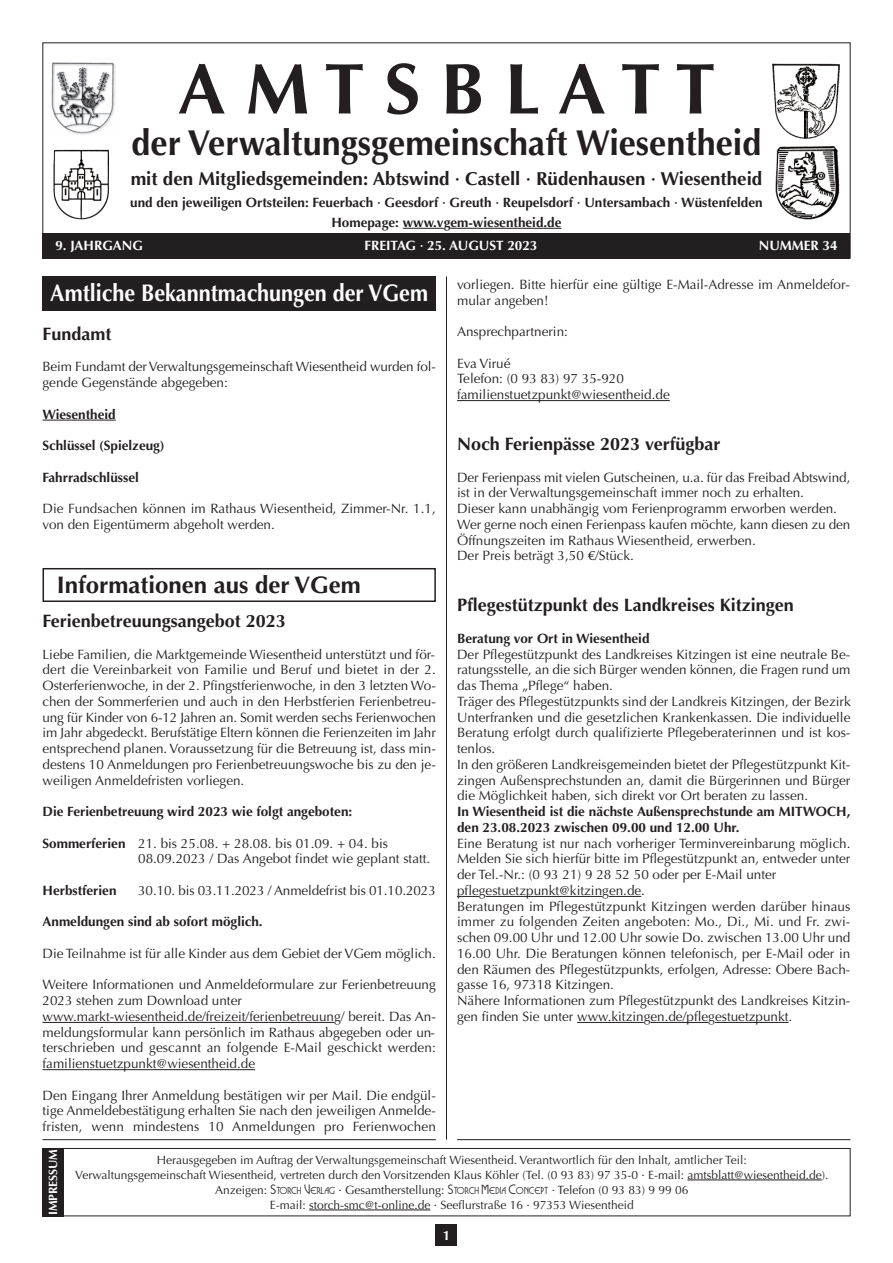
<style>
.page{position:relative;width:893px;height:1263px;background:#fff}
.page>*{position:absolute;margin:0;border:0;box-sizing:border-box;transform-origin:0 0}
.t1{font:700 72px "Optima";color:#231f20}
.t2{font:700 36px "Optima";color:#231f20;scale:.95 1}
.t3{font:700 24px "Optima";color:#fff;scale:.9 1}
.t4{font:700 24px "Optima";color:#231f20}
.t5{font:700 18.75px "Optima";color:#231f20}
.t6{font:700 18px "Optima";color:#231f20}
.t7{font:13.5px/15.8px "Optima";color:#231f20}
.t8{font:700 13.5px/19.4px "Optima";color:#231f20;text-align:center}
.t9{font:700 13.5px "Optima";color:#fff}
.t10{font:12px/15px "Optima";color:#231f20;text-align:center}
.t11{font:700 12px "Optima";letter-spacing:-.005em;color:#fff}
.s1{font-weight:700}
.s2{font-family:"Busorama";font-weight:500}
.s3{font-family:"Busorama";font-weight:500;font-size:9px}
</style>
<div class="page">
<div style="left:436px;top:1225px;width:21px;height:21px;background:#231f20"></div>
<hr style="left:403px;top:228px;width:41px;height:1px;background:#231f20">
<hr style="left:450px;top:228px;width:111px;height:1px;background:#231f20">
<div style="left:43px;top:233px;width:807px;height:26px;background:#231f20"></div>
<hr style="left:43px;top:420px;width:73px;height:1px;background:#231f20">
<hr style="left:43px;top:1022px;width:291px;height:1px;background:#231f20">
<hr style="left:43px;top:1069px;width:212px;height:1px;background:#231f20">
<hr style="left:446px;top:276px;width:1px;height:864px;background:#231f20">
<div style="left:53px;top:1148px;width:797px;height:68px;border:1px solid #231f20"></div>
<hr style="left:687px;top:1179px;width:135px;height:1px;background:#231f20">
<hr style="left:309px;top:1209px;width:121px;height:1px;background:#231f20">
<div style="left:43px;top:1148px;width:21px;height:68px;background:#231f20"></div>
<div style="left:43px;top:276px;width:393px;height:34px;background:#231f20"></div>
<img style="left:51px;top:62px;width:65px;height:73px">
<img style="left:53px;top:149px;width:56px;height:70px">
<img style="left:775px;top:146px;width:64px;height:74px">
<img style="left:772px;top:64px;width:68px;height:75px">
<hr style="left:457px;top:400px;width:213px;height:1px;background:#231f20">
<svg style="left:457px;top:896px;width:22px;height:1px"></svg>
<hr style="left:486px;top:896px;width:116px;height:1px;background:#231f20">
<hr style="left:609px;top:896px;width:32px;height:1px;background:#231f20">
<hr style="left:577px;top:1022px;width:67px;height:1px;background:#231f20">
<hr style="left:650px;top:1022px;width:58px;height:1px;background:#231f20">
<hr style="left:715px;top:1022px;width:73px;height:1px;background:#231f20">
<hr style="left:457px;top:1139px;width:393px;height:1px;background:#231f20">
<hr style="left:43px;top:1139px;width:393px;height:1px;background:#231f20">
<div style="left:43px;top:568px;width:393px;height:34px;border:2px solid #231f20"></div>
<h1 class="t1" style="left:178px;top:47px;width:539px">A M T S B L A T T</h1>
<h2 class="t2" style="left:132px;top:122px;width:664px">der Verwaltungsgemeinschaft Wiesentheid</h2>
<h3 class="t5" style="left:131px;top:168px;width:633px">mit den Mitgliedsgemeinden: Abtswind · Castell · Rüdenhausen · Wiesentheid</h3>
<p class="t8" style="left:130px;top:193px;width:634px">und den jeweiligen Ortsteilen: Feuerbach · Geesdorf · Greuth · Reupelsdorf · Untersambach · Wüstenfelden<br>Homepage: www.vgem-wiesentheid.de</p>
<p class="t9" style="left:55px;top:238px;width:89px">9. JAHRGANG</p>
<p class="t9" style="left:364px;top:238px;width:175px">FREITAG · 25. AUGUST 2023</p>
<p class="t9" style="left:759px;top:238px;width:80px">NUMMER 34</p>
<h3 class="t3" style="left:50px;top:279px;width:421px">Amtliche Bekanntmachungen der VGem</h3>
<p class="t7" style="left:457px;top:277px;width:394px">vorliegen. Bitte hierfür eine gültige E-Mail-Adresse im Anmeldefor&shy;mular angeben!</p>
<p class="t7" style="left:457px;top:324px;width:112px">Ansprechpartnerin:</p>
<p class="t7" style="left:457px;top:355px;width:214px">Eva Virué<br>Telefon: (0 93 83) 97 35-920 familienstuetzpunkt@wiesentheid.de</p>
<h3 class="t6" style="left:457px;top:433px;width:265px">Noch Ferienpässe 2023 verfügbar</h3>
<p class="t7" style="left:457px;top:469px;width:395px">Der Ferienpass mit vielen Gutscheinen, u.a. für das Freibad Abtswind, ist in der Verwaltungsgemeinschaft immer noch zu erhalten.<br>Dieser kann unabhängig vom Ferienprogramm erworben werden.<br>Wer gerne noch einen Ferienpass kaufen möchte, kann diesen zu den Öffnungszeiten im Rathaus Wiesentheid, erwerben.<br>Der Preis beträgt 3,50 €/Stück.</p>
<h3 class="t6" style="left:457px;top:595px;width:338px">Pflegestützpunkt des Landkreises Kitzingen</h3>
<p class="t8" style="left:457px;top:629px;width:194px">Beratung vor Ort in Wiesentheid</p>
<p class="t7" style="left:457px;top:646px;width:395px">Der Pflegestützpunkt des Landkreises Kitzingen ist eine neutrale Be&shy;ratungsstelle, an die sich Bürger wenden können, die Fragen rund um das Thema „Pflege“ haben.<br>Träger des Pflegestützpunkts sind der Landkreis Kitzingen, der Bezirk Unterfranken und die gesetzlichen Krankenkassen. Die individuelle Beratung erfolgt durch qualifizierte Pflegeberaterinnen und ist kos&shy;tenlos.<br>In den größeren Landkreisgemeinden bietet der Pflegestützpunkt Kit&shy;zingen Außensprechstunden an, damit die Bürgerinnen und Bürger die Möglichkeit haben, sich direkt vor Ort beraten zu lassen.</p>
<p class="t8" style="left:457px;top:804px;width:395px;line-height:15.8px;text-align:left">In Wiesentheid ist die nächste Außensprechstunde am MITWOCH, den 23.08.2023 zwischen 09.00 und 12.00 Uhr.</p>
<p class="t7" style="left:457px;top:835px;width:395px">Eine Beratung ist nur nach vorheriger Terminvereinbarung möglich.<br>Melden Sie sich hierfür bitte im Pflegestützpunkt an, entweder unter der Tel.-Nr.: (0 93 21) 9 28 52 50 oder per E-Mail unter pflegestuetzpunkt@kitzingen.de.<br>Beratungen im Pflegestützpunkt Kitzingen werden darüber hinaus immer zu folgenden Zeiten angeboten: Mo., Di., Mi. und Fr. zwi&shy;schen 09.00 Uhr und 12.00 Uhr sowie Do. zwischen 13.00 Uhr und 16.00 Uhr. Die Beratungen können telefonisch, per E-Mail oder in den Räumen des Pflegestützpunkts, erfolgen, Adresse: Obere Bach&shy;gasse 16, 97318 Kitzingen.<br>Nähere Informationen zum Pflegestützpunkt des Landkreises Kitzin&shy;gen finden Sie unter www.kitzingen.de/pflegestuetzpunkt.</p>
<h3 class="t6" style="left:43px;top:323px;width:71px">Fundamt</h3>
<p class="t7" style="left:43px;top:359px;width:395px">Beim Fundamt der Verwaltungsgemeinschaft Wiesentheid wurden fol&shy;gende Gegenstände abgegeben:</p>
<p class="t8" style="left:43px;top:404px;width:75px">Wiesentheid</p>
<p class="t8" style="left:43px;top:436px;width:124px">Schlüssel (Spielzeug)</p>
<p class="t8" style="left:43px;top:467px;width:98px">Fahrradschlüssel</p>
<p class="t7" style="left:43px;top:501px;width:395px">Die Fundsachen können im Rathaus Wiesentheid, Zimmer-Nr. 1.1, von den Eigentümerm abgeholt werden.</p>
<h3 class="t4" style="left:57px;top:571px;width:306px">Informationen aus der VGem</h3>
<h3 class="t6" style="left:43px;top:610px;width:245px">Ferienbetreuungsangebot 2023</h3>
<p class="t7" style="left:43px;top:646px;width:395px;text-align:justify">Liebe Familien, die Marktgemeinde Wiesentheid unterstützt und för&shy;dert die Vereinbarkeit von Familie und Beruf und bietet in der 2.<br>Osterferienwoche, in der 2. Pfingstferienwoche, in den 3 letzten Wo&shy;chen der Sommerferien und auch in den Herbstferien Ferienbetreu&shy;ung für Kinder von 6-12 Jahren an. Somit werden sechs Ferienwochen im Jahr abgedeckt. Berufstätige Eltern können die Ferienzeiten im Jahr entsprechend planen. Voraussetzung für die Betreuung ist, dass min&shy;destens 10 Anmeldungen pro Ferienbetreuungswoche bis zu den je&shy;weiligen Anmeldefristen vorliegen.</p>
<p class="t8" style="left:43px;top:802px;width:311px">Die Ferienbetreuung wird 2023 wie folgt angeboten:</p>
<p class="t7" style="left:138px;top:835px;width:294px;text-indent:-96px"><span class="s1">Sommerferien</span> 21. bis 25.08. + 28.08. bis 01.09. + 04. bis<br>08.09.2023 / Das Angebot findet wie geplant statt.</p>
<p class="t8" style="left:43px;top:881px;width:76px">Herbstferien</p>
<p class="t7" style="left:138px;top:883px;width:299px">30.10. bis 03.11.2023 / Anmeldefrist bis 01.10.2023</p>
<p class="t8" style="left:43px;top:912px;width:222px">Anmeldungen sind ab sofort möglich.</p>
<p class="t7" style="left:43px;top:946px;width:395px">Die Teilnahme ist für alle Kinder aus dem Gebiet der VGem möglich.</p>
<p class="t7" style="left:43px;top:977px;width:395px">Weitere Informationen und Anmeldeformulare zur Ferienbetreuung 2023 stehen zum Download unter www.markt-wiesentheid.de/freizeit/ferienbetreuung/ bereit. Das An&shy;meldungsformular kann persönlich im Rathaus abgegeben oder un&shy;terschrieben und gescannt an folgende E-Mail geschickt werden: familienstuetzpunkt@wiesentheid.de</p>
<p class="t7" style="left:43px;top:1087px;width:395px;text-align:justify">Den Eingang Ihrer Anmeldung bestätigen wir per Mail. Die endgül&shy;tige Anmeldebestätigung erhalten Sie nach den jeweiligen Anmelde&shy;fristen, wenn mindestens 10 Anmeldungen pro Ferienwochen</p>
<p class="t10" style="left:75px;top:1152px;width:755px">Herausgegeben im Auftrag der Verwaltungsgemeinschaft Wiesentheid. Verantwortlich für den Inhalt, amtlicher Teil:<br>Verwaltungsgemeinschaft Wiesentheid, vertreten durch den Vorsitzenden Klaus Köhler (Tel. (0 93 83) 97 35-0 · E-mail: amtsblatt@wiesentheid.de).<br>Anzeigen: <span class="s2">S</span><span class="s3">TORCH</span> <span class="s2">V</span><span class="s3">ERLAG</span> · Gesamtherstellung: <span class="s2">S</span><span class="s3">TORCH</span> <span class="s2">M</span><span class="s3">EDIA</span> <span class="s2">C</span><span class="s3">ONCEPT</span> · Telefon (0 93 83) 9 99 06<br>E-mail: storch-smc@t-online.de · Seeflurstraße 16 · 97353 Wiesentheid</p>
<p class="t11" style="left:46px;top:1215px;width:68px;rotate:-90deg">IMPRESSUM</p>
<p class="t9" style="left:443px;top:1227px;width:9px">1</p>
</div>
